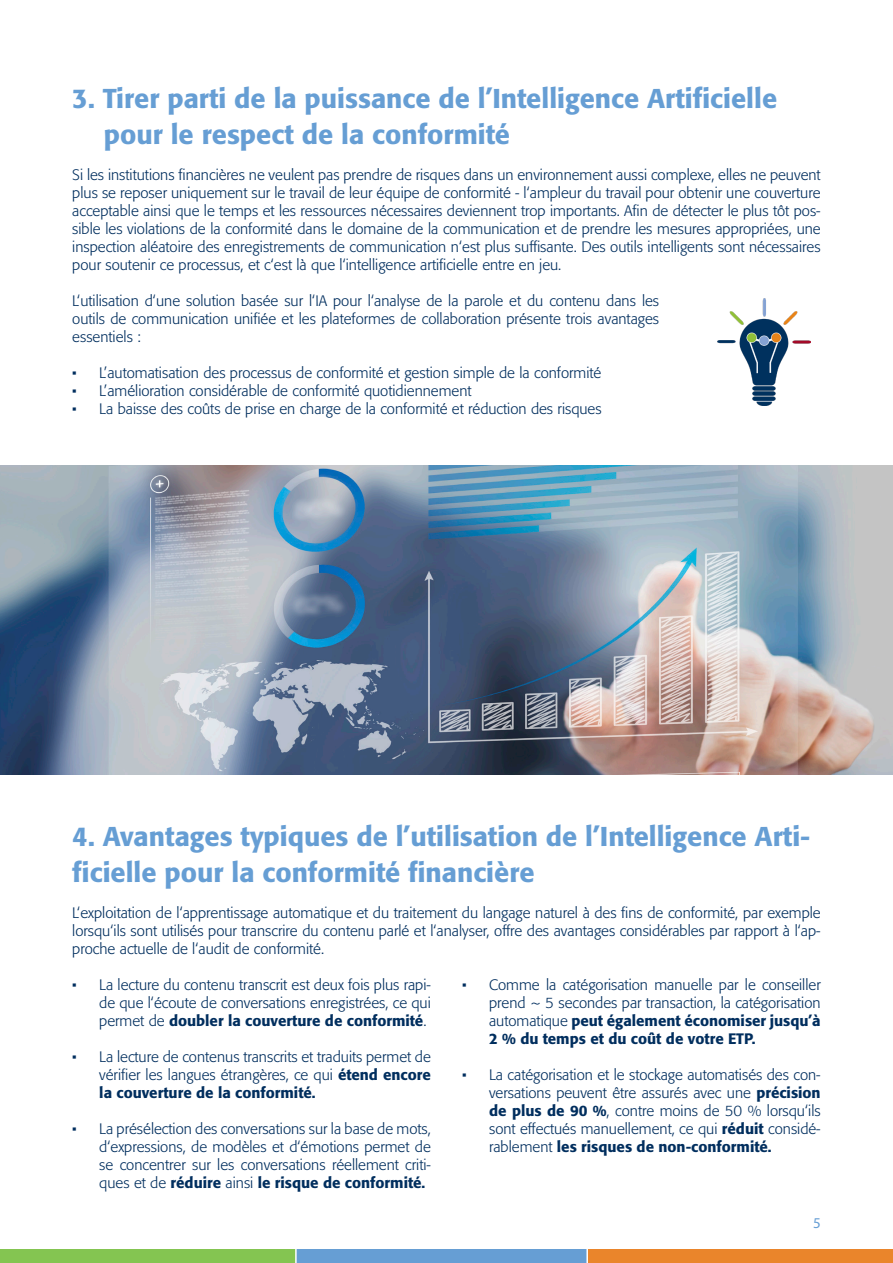
<style>
.page{position:relative;width:893px;height:1263px;background:#fff}
.page>*{position:absolute;margin:0;border:0;box-sizing:border-box;transform-origin:0 0}
.Ü1{font:500 27px/36px "Formata BQ";color:#669ed4}
.Fließtext{font:300 15px/18px "Formata BQ";color:#002e5e;text-align:justify}
.t1{font:15px "Myriad Pro";color:#669ed4}
.s1{font-weight:500}
</style>
<div class="page">
<div style="left:0;top:1249px;width:296px;height:14px;background:#84c551"></div>
<div style="left:296px;top:1249px;width:291px;height:14px;background:#669ed4"></div>
<div style="left:587px;top:1249px;width:306px;height:14px;background:#ea852b"></div>
<hr style="left:295px;top:1242px;width:2px;height:21px;background:#fff">
<svg style="left:586px;top:1249px;width:2px;height:14px"></svg>
<img style="left:0;top:465px;width:893px;height:309px">
<img style="left:718px;top:299px;width:92px;height:107px">
<p class="Ü1" style="left:72px;top:80px;width:706px">3. Tirer parti de la puissance de l’Intelligence Artificielle</p>
<p class="Ü1" style="left:104px;top:116px;width:408px">pour le respect de la conformité</p>
<p class="Fließtext" style="left:72px;top:166px;width:750px">Si les institutions financières ne veulent pas prendre de risques dans un environnement aussi complexe, elles ne peuvent plus se reposer uniquement sur le travail de leur équipe de conformité - l‘ampleur du travail pour obtenir une couverture acceptable ainsi que le temps et les ressources nécessaires deviennent trop importants. Afin de détecter le plus tôt pos&shy;sible les violations de la conformité dans le domaine de la communication et de prendre les mesures appropriées, une inspection aléatoire des enregistrements de communication n‘est plus suffisante. Des outils intelligents sont nécessaires pour soutenir ce processus, et c‘est là que l‘intelligence artificielle entre en jeu.</p>
<p class="Fließtext" style="left:72px;top:292px;width:588px">L‘utilisation d‘une solution basée sur l‘IA pour l‘analyse de la parole et du contenu dans les outils de communication unifiée et les plateformes de collaboration présente trois avantages essentiels :</p>
<p class="Fließtext" style="left:72px;top:364px;width:531px">• L’automatisation des processus de conformité et gestion simple de la conformité</p>
<p class="Fließtext" style="left:72px;top:382px;width:401px">• L’amélioration considérable de conformité quotidiennement</p>
<p class="Fließtext" style="left:72px;top:400px;width:531px">• La baisse des coûts de prise en charge de la conformité et réduction des risques</p>
<p class="Ü1" style="left:72px;top:818px;width:740px">4. Avantages typiques de l’utilisation de l’Intelligence Arti&shy;ficielle pour la conformité financière</p>
<p class="Fließtext" style="left:72px;top:904px;width:750px">L‘exploitation de l‘apprentissage automatique et du traitement du langage naturel à des fins de conformité, par exemple lorsqu‘ils sont utilisés pour transcrire du contenu parlé et l‘analyser, offre des avantages considérables par rapport à l‘ap&shy;proche actuelle de l‘audit de conformité.</p>
<p class="Fließtext" style="left:99px;top:976px;width:333px;text-indent:-27px">• La lecture du contenu transcrit est deux fois plus rapi&shy;de que l‘écoute de conversations enregistrées, ce qui permet de <span class="s1">doubler la couverture de conformité</span>.</p>
<p class="Fließtext" style="left:99px;top:1048px;width:333px;text-indent:-27px">• La lecture de contenus transcrits et traduits permet de vérifier les langues étrangères, ce qui <span class="s1">étend encore la couverture de la conformité.</span></p>
<p class="Fließtext" style="left:99px;top:1120px;width:333px;text-indent:-27px">• La présélection des conversations sur la base de mots, d‘expressions, de modèles et d‘émotions permet de se concentrer sur les conversations réellement criti&shy;ques et de <span class="s1">réduire</span> ainsi <span class="s1">le risque de conformité.</span></p>
<p class="Fließtext" style="left:489px;top:976px;width:333px;text-indent:-27px">• Comme la catégorisation manuelle par le conseiller prend ~ 5 secondes par transaction, la catégorisation automatique <span class="s1">peut également économiser jusqu’à 2 % du temps et du coût de votre ETP.</span></p>
<p class="Fließtext" style="left:489px;top:1066px;width:333px;text-indent:-27px">• La catégorisation et le stockage automatisés des con&shy;versations peuvent être assurés avec une <span class="s1">précision de plus de 90 %</span>, contre moins de 50 % lorsqu‘ils sont effectués manuellement, ce qui <span class="s1">réduit</span> considé&shy;rablement <span class="s1">les risques de non-conformité.</span></p>
<p class="t1" style="left:813px;top:1213px;width:9px">5</p>
</div>
